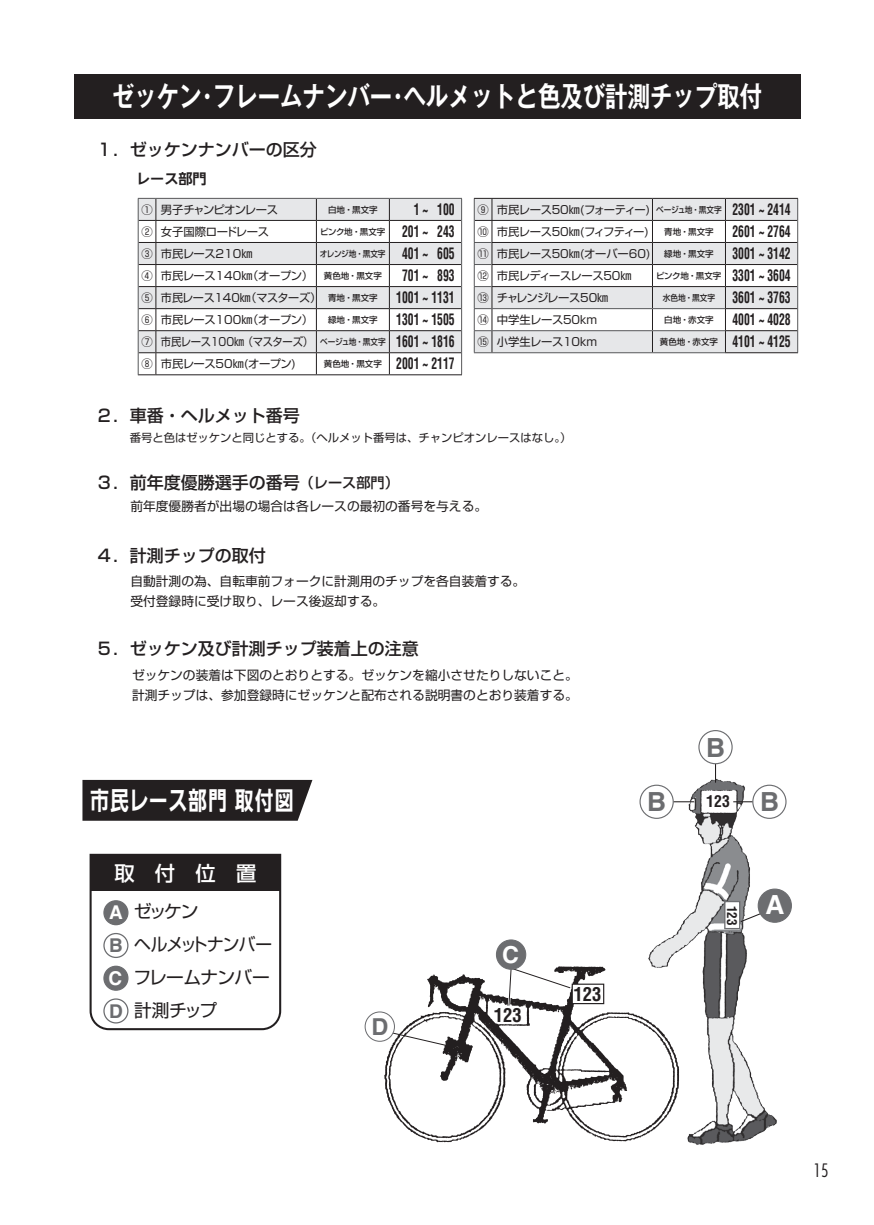
<style>
.page{position:relative;width:874px;height:1225px;background:#fff}
.page>*{position:absolute;margin:0;border:0;box-sizing:border-box;transform-origin:0 0}
.t1{font:700 28px "Gothic MB101 Pr 6 N De";color:#fff;scale:.8 1}
.t2{font:700 26.4px "Helvetica LT Std";color:#6c6d70}
.t3{font:700 26.4px "Helvetica LT Std";color:#fff}
.t4{font:700 25.4px "Iwa UD Go Dsp Pro";letter-spacing:.045em;color:#fff;scale:.75 1}
.t5{font:700 23.4px "Helvetica LT Std";color:#fff}
.t6{font:700 23.4px "Helvetica LT Std";color:#6c6d70}
.t7{font:500 20.2px "Shin Go Pr 6 N";color:#fff}
.t8{font:700 19px "Helvetica LT Std";color:#fff}
.t9{font:700 19px "Helvetica LT Std";color:#6c6d70}
.t10{font:700 condensed 18.6px "Helvetica LT Std";color:#231f20}
.t11{font:300 condensed 18px "Futura Std";color:#231f20}
.t12{font:17.8px/33px "Shin Go Pr 6 N";letter-spacing:-.045em;color:#231f20}
.t13{font:500 17px "Shin Go Pr 6 N";color:#231f20}
.t14{font:700 condensed 15.8px "Helvetica LT Std";color:#231f20}
.t15{font:700 condensed 15.6px "Helvetica LT Std";color:#231f20;scale:.75 1}
.t16{font:700 14.2px "UD Shin Go NT Pro De";color:#231f20}
.t17{font:700 condensed 13.2px "Helvetica LT Std";color:#231f20}
.t18{font:12.8px/19.8px "Shin Go Pr 6 N";color:#231f20}
.t19{font:11.4px/22px "Shin Go Pr 6 N";letter-spacing:-.03em;color:#231f20}
.t20{font:11.4px "Shin Go Pr 6 N";color:#231f20}
.t21{font:11.4px/22px "Shin Go Pr 6 N";letter-spacing:-.05em;color:#231f20}
.t22{font:11.4px "Shin Go Pr 6 N";letter-spacing:-.065em;color:#231f20}
.t23{font:11.4px "Shin Go Pr 6 N";letter-spacing:-.075em;color:#231f20}
.t24{font:500 8.4px "Shin Go Pr 6 N";letter-spacing:-.01em;color:#231f20}
.t25{font:500 8.4px "Shin Go Pr 6 N";letter-spacing:-.04em;color:#231f20;scale:.9 1}
.s1{font-family:"Helvetica LT Std";font-weight:700;font-stretch:condensed;font-size:15.6px}
.s2{font-weight:500;font-size:8.4px}
.s3{font-family:"Shin Go Pr 6 N";font-weight:500;font-stretch:normal;font-size:8.4px}
.s4{font-size:14.2px}
</style>
<div class="page">
<div style="left:389px;top:198px;width:72px;height:22px;background:#e6e7e9"></div>
<div style="left:389px;top:242px;width:72px;height:22px;background:#e6e7e9"></div>
<div style="left:389px;top:286px;width:72px;height:23px;background:#e6e7e9"></div>
<div style="left:389px;top:331px;width:72px;height:22px;background:#e6e7e9"></div>
<hr style="left:389px;top:220px;width:72px;height:1px;background:#231f20">
<hr style="left:389px;top:242px;width:72px;height:1px;background:#231f20">
<hr style="left:389px;top:264px;width:72px;height:1px;background:#231f20">
<hr style="left:389px;top:286px;width:72px;height:1px;background:#231f20">
<hr style="left:389px;top:198px;width:72px;height:1px;background:#57585a">
<hr style="left:389px;top:308px;width:72px;height:1px;background:#231f20">
<hr style="left:389px;top:330px;width:72px;height:1px;background:#231f20">
<svg style="left:138px;top:198px;width:252px;height:177px"></svg>
<hr style="left:389px;top:352px;width:72px;height:1px;background:#231f20">
<svg style="left:461px;top:199px;width:1px;height:175px"></svg>
<hr style="left:389px;top:374px;width:72px;height:1px;background:#231f20">
<div style="left:725px;top:198px;width:72px;height:22px;background:#e6e7e9"></div>
<div style="left:725px;top:242px;width:72px;height:22px;background:#e6e7e9"></div>
<div style="left:725px;top:286px;width:72px;height:23px;background:#e6e7e9"></div>
<div style="left:725px;top:331px;width:72px;height:22px;background:#e6e7e9"></div>
<hr style="left:725px;top:264px;width:72px;height:1px;background:#231f20">
<hr style="left:725px;top:286px;width:72px;height:1px;background:#231f20">
<hr style="left:724px;top:352px;width:73px;height:1px;background:#231f20">
<hr style="left:725px;top:198px;width:72px;height:1px;background:#231f20">
<svg style="left:473px;top:198px;width:252px;height:155px"></svg>
<hr style="left:725px;top:220px;width:72px;height:1px;background:#231f20">
<svg style="left:797px;top:199px;width:1px;height:153px"></svg>
<hr style="left:725px;top:242px;width:72px;height:1px;background:#231f20">
<hr style="left:724px;top:308px;width:73px;height:1px;background:#231f20">
<hr style="left:724px;top:330px;width:73px;height:1px;background:#231f20">
<div style="left:74px;top:74px;width:725px;height:44px;background:#231f20"></div>
<div style="left:82px;top:780px;width:230px;height:40px;background:#231f20"></div>
<svg style="left:89px;top:853px;width:193px;height:178px"></svg>
<div style="left:104px;top:966px;width:24px;height:24px;background:#6c6d70;border-radius:50%"></div>
<div style="left:103px;top:965px;width:25px;height:25px;border:1px solid #6c6d70;border-radius:50%"></div>
<div style="left:104px;top:999px;width:24px;height:24px;background:#fff;border-radius:50%"></div>
<div style="left:103px;top:998px;width:25px;height:25px;border:1px solid #6c6d70;border-radius:50%"></div>
<img style="left:382px;top:963px;width:263px;height:180px">
<svg style="left:506px;top:965px;width:67px;height:43px"></svg>
<svg style="left:386px;top:1030px;width:68px;height:18px"></svg>
<div style="left:496px;top:940px;width:29px;height:29px;background:#6c6d70;border-radius:50%"></div>
<div style="left:495px;top:939px;width:31px;height:30px;border:1px solid #6c6d70;border-radius:50%"></div>
<div style="left:365px;top:1012px;width:29px;height:29px;background:#fff;border-radius:50%"></div>
<div style="left:364px;top:1011px;width:31px;height:30px;border:1px solid #6c6d70;border-radius:50%"></div>
<div style="left:572px;top:984px;width:31px;height:19px;background:#fff"></div>
<div style="left:571px;top:983px;width:33px;height:21px;border:1px solid #231f20"></div>
<img style="left:645px;top:775px;width:132px;height:370px">
<div style="left:724px;top:901px;width:15px;height:27px;background:#fff"></div>
<div style="left:723px;top:901px;width:17px;height:28px;border:1px solid #6c6d70"></div>
<svg style="left:732px;top:801px;width:19px;height:1px"></svg>
<svg style="left:673px;top:801px;width:20px;height:1px"></svg>
<svg style="left:739px;top:911px;width:23px;height:12px"></svg>
<div style="left:757px;top:889px;width:34px;height:33px;background:#6c6d70;border-radius:50%"></div>
<div style="left:757px;top:888px;width:34px;height:34px;border:1px solid #6c6d70;border-radius:50%"></div>
<div style="left:752px;top:785px;width:33px;height:33px;background:#fff;border-radius:50%"></div>
<div style="left:751px;top:784px;width:35px;height:35px;border:1px solid #6c6d70;border-radius:50%"></div>
<div style="left:639px;top:785px;width:33px;height:33px;background:#fff;border-radius:50%"></div>
<div style="left:639px;top:784px;width:34px;height:35px;border:1px solid #6c6d70;border-radius:50%"></div>
<div style="left:698px;top:730px;width:34px;height:34px;border:1px solid #6c6d70;border-radius:50%"></div>
<h1 class="t1" style="left:112px;top:73px;width:814px">ゼッケン・フレームナンバー・ヘルメットと色及び計測チップ取付</h1>
<h3 class="t13" style="left:96px;top:136px;width:222px">１．ゼッケンナンバーの区分</h3>
<p class="t16" style="left:136px;top:167px;width:72px">レース部門</p>
<p class="t22" style="left:141px;top:200px;width:138px">① 男子チャンピオンレース</p>
<p class="t24" style="left:328px;top:202px;width:51px">白地・黒文字</p>
<h3 class="t15" style="left:413px;top:199px;width:56px">1 ~ 100</h3>
<p class="t19" style="left:141px;top:220px;width:129px">② 女子国際ロードレース</p>
<p class="t24" style="left:320px;top:225px;width:136px">ピンク地・黒文字 <span class="s1">201 ~ 243</span></p>
<p class="t19" style="left:141px;top:242px;width:113px">③ 市民レース210㎞</p>
<p class="t25" style="left:320px;top:247px;width:151px">オレンジ地・黒文字 <span class="s1">401 ~ 605</span></p>
<p class="t19" style="left:141px;top:264px;width:242px">④ 市民レース140㎞（オープン） <span class="s2">黄色地・黒文字</span></p>
<h3 class="t15" style="left:402px;top:265px;width:71px">701 ~ 893</h3>
<p class="t19" style="left:141px;top:286px;width:314px">⑤ 市民レース140㎞（マスターズ） <span class="s2">青地・黒文字</span> <span class="s1">1001 ~ 1131<br></span>⑥ 市民レース100㎞（オープン）</p>
<h3 class="t15" style="left:328px;top:309px;width:170px"><span class="s3">緑地・黒文字</span> 1301 ~ 1505</h3>
<p class="t19" style="left:141px;top:330px;width:314px">⑦ 市民レース100㎞ （マスターズ） <span class="s2">ベージュ地・黒文字</span> <span class="s1">1601 ~ 1816<br></span>⑧ 市民レース50㎞(オープン)</p>
<h3 class="t15" style="left:324px;top:353px;width:176px"><span class="s3">黄色地・黒文字</span> 2001 ~ 2117</h3>
<p class="t21" style="left:477px;top:197px;width:314px">⑨ 市民レース50㎞(フォーティー) <span class="s2">ベージュ地・黒文字</span> <span class="s1">2301 ~ 2414 </span>⑩ 市民レース50㎞(フィフティー)</p>
<h3 class="t15" style="left:664px;top:221px;width:170px"><span class="s3">青地・黒文字</span> 2601 ~ 2764</h3>
<p class="t19" style="left:477px;top:242px;width:314px">⑪ 市民レース50㎞(オーバー60) <span class="s2">緑地・黒文字</span> <span class="s1">3001 ~ 3142 </span>⑫ 市民レディースレース50㎞</p>
<h3 class="t15" style="left:656px;top:265px;width:181px"><span class="s3">ピンク地・黒文字</span> 3301 ~ 3604</h3>
<p class="t23" style="left:477px;top:288px;width:133px">⑬ チャレンジレース50㎞</p>
<h3 class="t15" style="left:662px;top:287px;width:172px"><span class="s3">水色地・黒文字</span> 3601 ~ 3763</h3>
<p class="t20" style="left:477px;top:310px;width:121px">⑭ 中学生レース50km</p>
<h3 class="t15" style="left:664px;top:309px;width:170px"><span class="s3">白地・赤文字</span> 4001 ~ 4028</h3>
<p class="t20" style="left:477px;top:332px;width:121px">⑮ 小学生レース10km</p>
<h3 class="t15" style="left:659px;top:331px;width:176px"><span class="s3">黄色地・赤文字</span> 4101 ~ 4125</h3>
<h3 class="t13" style="left:96px;top:402px;width:205px">２．車番・ヘルメット番号</h3>
<p class="t20" style="left:130px;top:429px;width:443px">番号と色はゼッケンと同じとする。（ヘルメット番号は、チャンピオンレースはなし。）</p>
<h3 class="t13" style="left:96px;top:469px;width:304px">３．前年度優勝選手の番号<span class="s4">（レース部門）</span></h3>
<p class="t18" style="left:130px;top:495px;width:358px">前年度優勝者が出場の場合は各レースの最初の番号を与える。</p>
<h3 class="t13" style="left:96px;top:542px;width:171px">４．計測チップの取付</h3>
<p class="t18" style="left:130px;top:571px;width:396px">自動計測の為、自転車前フォークに計測用のチップを各自装着する。受付登録時に受け取り、レース後返却する。</p>
<h3 class="t13" style="left:96px;top:634px;width:324px">５．ゼッケン及び計測チップ装着上の注意</h3>
<p class="t18" style="left:132px;top:664px;width:447px">ゼッケンの装着は下図のとおりとする。ゼッケンを縮小させたりしないこと。計測チップは、参加登録時にゼッケンと配布される説明書のとおり装着する。</p>
<h3 class="t4" style="left:90px;top:781px;width:273px">市民レース部門 取付図</h3>
<h3 class="t7" style="left:114px;top:857px;width:143px">取　付　位　置</h3>
<h3 class="t8" style="left:109px;top:900px;width:15px">A</h3>
<h3 class="t9" style="left:109px;top:934px;width:15px">B</h3>
<h3 class="t8" style="left:109px;top:967px;width:15px">C</h3>
<h3 class="t9" style="left:109px;top:999px;width:15px">D</h3>
<h3 class="t12" style="left:133px;top:894px;width:140px">ゼッケン<br>ヘルメットナンバーフレームナンバー計測チップ</h3>
<h3 class="t6" style="left:371px;top:1012px;width:18px">D</h3>
<h3 class="t5" style="left:502px;top:940px;width:18px">C</h3>
<h3 class="t10" style="left:493px;top:1003px;width:30px">123</h3>
<h3 class="t10" style="left:573px;top:982px;width:30px">123</h3>
<h2 class="t2" style="left:705px;top:731px;width:21px">B</h2>
<h3 class="t14" style="left:705px;top:791px;width:25px">123</h3>
<h2 class="t2" style="left:647px;top:786px;width:21px">B</h2>
<h2 class="t2" style="left:759px;top:786px;width:21px">B</h2>
<p class="t17" style="left:740px;top:905px;width:21px;rotate:90deg">123</p>
<h2 class="t3" style="left:765px;top:888px;width:21px">A</h2>
<h3 class="t11" style="left:813px;top:1159px;width:16px">15</h3>
</div>
